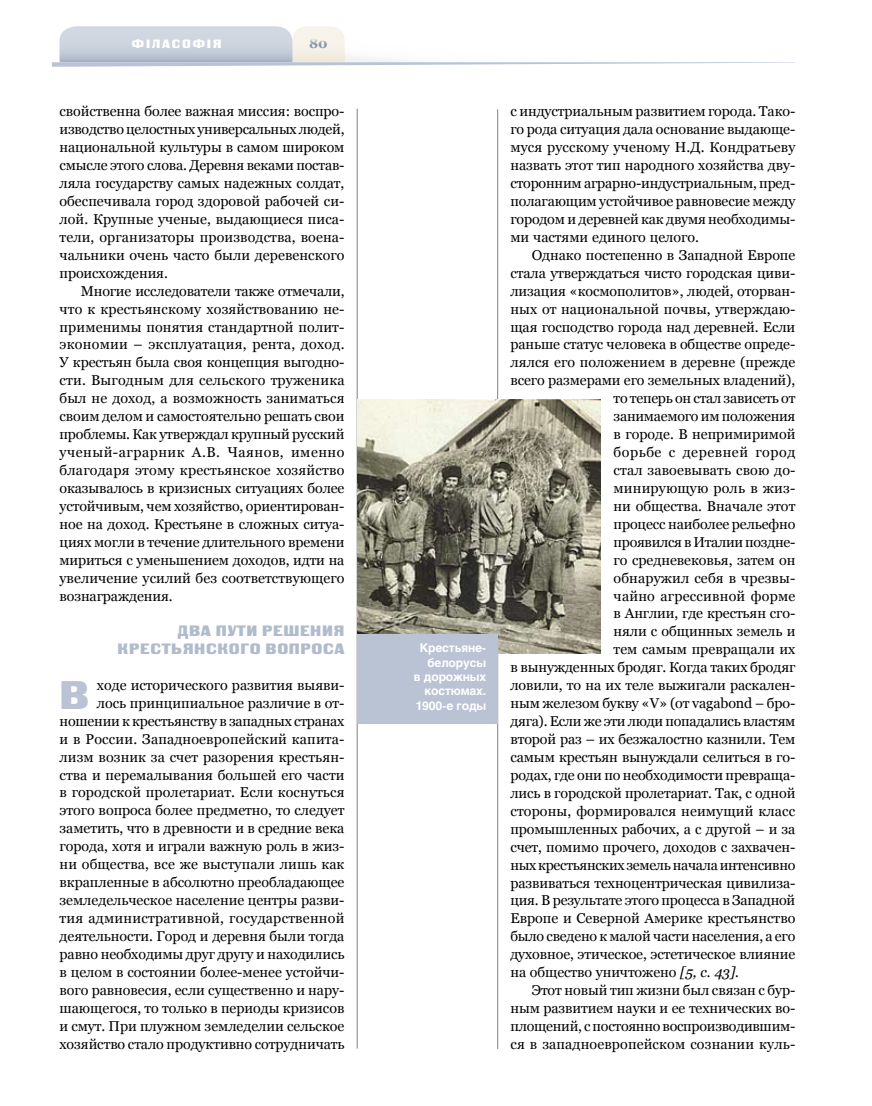
<style>
.page{position:relative;width:872px;height:1106px;background:#fff}
.page>*{position:absolute;margin:0;border:0;box-sizing:border-box;transform-origin:0 0}
.t1{font:39.9px "Black Grotesk C";color:#b9c3d3}
.t2{font:15px/18px "Black Grotesk C";letter-spacing:.045em;color:#b0bbcc;text-align:right}
.t3{font:14.25px/18px "Georgia";letter-spacing:-.005em;color:#000;text-align:justify}
.t4{font:14.25px "Georgia";letter-spacing:.015em;color:#000}
.t5{font:14.25px "Georgia";letter-spacing:.04em;color:#000}
.t6{font:700 13.5px "Georgia";color:#8095af}
.t7{font:700 12px/14.4px "Helios";letter-spacing:-.01em;color:#fff;text-align:right}
.t8{font:12px "Black Grotesk C";letter-spacing:.15em;color:#fff}
.s1{font-style:italic}
</style>
<div class="page">
<hr style="left:357px;top:109px;width:1px;height:939px;background:#818084">
<hr style="left:497px;top:109px;width:1px;height:939px;background:#818084">
<svg style="left:52px;top:26px;width:743px;height:41px"></svg>
<img style="left:357px;top:399px;width:244px;height:255px">
<div style="left:357px;top:634px;width:140px;height:89px;background:#b9c3d3"></div>
<p class="t8" style="left:132px;top:36px;width:91px">філасофія</p>
<p class="t6" style="left:309px;top:35px;width:20px">80</p>
<p class="t3" style="left:60px;top:102px;width:286px">свойственна более важная миссия: воспро&shy;изводство целостных универсальных людей, национальной культуры в самом широком смысле этого слова. Деревня веками постав&shy;ляла государству самых надежных солдат, обеспечивала город здоровой рабочей си&shy;лой. Крупные ученые, выдающиеся писа&shy;тели, организаторы производства, воена&shy;чальники очень часто были деревенского происхождения.</p>
<p class="t3" style="left:60px;top:282px;width:286px;text-indent:21px">Многие исследователи также отмечали, что к крестьянскому хозяйствованию не&shy;применимы понятия стандартной полит&shy;экономии – эксплуатация, рента, доход.<br>У крестьян была своя концепция выгодно&shy;сти. Выгодным для сельского труженика был не доход, а возможность заниматься своим делом и самостоятельно решать свои проблемы. Как утверждал крупный русский ученый-аграрник А.В. Чаянов, именно благодаря этому крестьянское хозяйство оказывалось в кризисных ситуациях более устойчивым, чем хозяйство, ориентирован&shy;ное на доход. Крестьяне в сложных ситуа&shy;циях могли в течение длительного времени мириться с уменьшением доходов, идти на увеличение усилий без соответствующего вознаграждения.</p>
<p class="t2" style="left:118px;top:621px;width:228px">Два пути решения крестьянского вопроса</p>
<h1 class="t1" style="left:60px;top:671px;width:28px">В</h1>
<p class="t3" style="left:60px;top:676px;width:286px;text-align:right">ходе исторического развития выяви-<br>лось принципиальное различие в от&shy;ношении к крестьянству в западных странах и в России. Западноевропейский капита&shy;лизм возник за счет разорения крестьян&shy;ства и перемалывания большей его части в городской пролетариат. Если коснуться этого вопроса более предметно, то следует заметить, что в древности и в средние века города, хотя и играли важную роль в жиз&shy;ни общества, все же выступали лишь как вкрапленные в абсолютно преобладающее земледельческое население центры разви&shy;тия административной, государственной деятельности. Город и деревня были тогда равно необходимы друг другу и находились в целом в состоянии более-менее устойчи&shy;вого равновесия, если существенно и нару&shy;шающегося, то только в периоды кризисов и смут. При плужном земледелии сельское хозяйство стало продуктивно сотрудничать</p>
<p class="t7" style="left:414px;top:640px;width:74px">Крестьяне&shy;белорусы<br>в дорожных костюмах.<br>1900-е годы</p>
<p class="t3" style="left:510px;top:102px;width:286px">с индустриальным развитием города. Тако&shy;го рода ситуация дала основание выдающе&shy;муся русскому ученому Н.Д. Кондратьеву назвать этот тип народного хозяйства дву&shy;сторонним аграрно-индустриальным, пред&shy;полагающим устойчивое равновесие между городом и деревней как двумя необходимы&shy;ми частями единого целого.</p>
<p class="t3" style="left:531px;top:246px;width:265px">Однако постепенно в Западной Европе</p>
<p class="t3" style="left:510px;top:264px;width:286px">стала утверждаться чисто городская циви-</p>
<p class="t3" style="left:510px;top:282px;width:286px">лизация «космополитов», людей, оторван-</p>
<p class="t3" style="left:510px;top:300px;width:286px">ных от национальной почвы, утверждаю-</p>
<p class="t3" style="left:510px;top:317px;width:286px">щая господство города над деревней. Если</p>
<p class="t3" style="left:510px;top:335px;width:286px">раньше статус человека в обществе опреде-</p>
<p class="t3" style="left:510px;top:353px;width:286px">лялся его положением в деревне (прежде</p>
<p class="t3" style="left:510px;top:371px;width:286px">всего размерами его земельных владений),</p>
<p class="t3" style="left:613px;top:389px;width:183px">то теперь он стал зависеть от</p>
<p class="t3" style="left:613px;top:407px;width:183px">занимаемого им положения</p>
<p class="t3" style="left:613px;top:425px;width:183px">в городе. В непримиримой</p>
<p class="t5" style="left:613px;top:444px;width:183px">борьбе с деревней город</p>
<p class="t3" style="left:613px;top:461px;width:183px">стал завоевывать свою до-</p>
<p class="t3" style="left:613px;top:479px;width:183px">минирующую роль в жиз-</p>
<p class="t3" style="left:613px;top:497px;width:183px">ни общества. Вначале этот</p>
<p class="t3" style="left:613px;top:515px;width:183px">процесс наиболее рельефно</p>
<p class="t3" style="left:613px;top:533px;width:183px">проявился в Италии поздне-</p>
<p class="t3" style="left:613px;top:550px;width:183px">го средневековья, затем он</p>
<p class="t3" style="left:613px;top:568px;width:183px">обнаружил себя в чрезвы-</p>
<p class="t4" style="left:613px;top:587px;width:183px">чайно агрессивной форме</p>
<p class="t3" style="left:613px;top:604px;width:183px">в Англии, где крестьян сго-</p>
<p class="t3" style="left:613px;top:622px;width:183px">няли с общинных земель и</p>
<p class="t3" style="left:613px;top:640px;width:183px">тем самым превращали их</p>
<p class="t3" style="left:510px;top:658px;width:286px">в вынужденных бродяг. Когда таких бродяг</p>
<p class="t3" style="left:510px;top:676px;width:286px">ловили, то на их теле выжигали раскален-</p>
<p class="t3" style="left:510px;top:694px;width:286px">ным железом букву «V» (от vagabond – бро-</p>
<p class="t3" style="left:510px;top:712px;width:286px">дяга). Если же эти люди попадались властям</p>
<p class="t3" style="left:510px;top:730px;width:286px">второй раз – их безжалостно казнили. Тем</p>
<p class="t3" style="left:510px;top:748px;width:286px">самым крестьян вынуждали селиться в го-</p>
<p class="t3" style="left:510px;top:766px;width:286px">родах, где они по необходимости превраща-</p>
<p class="t3" style="left:510px;top:784px;width:286px">лись в городской пролетариат. Так, с одной</p>
<p class="t3" style="left:510px;top:801px;width:286px">стороны, формировался неимущий класс</p>
<p class="t3" style="left:510px;top:819px;width:286px">промышленных рабочих, а с другой – и за</p>
<p class="t3" style="left:510px;top:837px;width:286px">счет, помимо прочего, доходов с захвачен-</p>
<p class="t3" style="left:510px;top:855px;width:286px">ных крестьянских земель начала интенсивно</p>
<p class="t3" style="left:510px;top:873px;width:286px">развиваться техноцентрическая цивилиза-</p>
<p class="t3" style="left:510px;top:891px;width:286px">ция. В результате этого процесса в Западной</p>
<p class="t3" style="left:510px;top:909px;width:286px">Европе и Северной Америке крестьянство</p>
<p class="t3" style="left:510px;top:927px;width:286px">было сведено к малой части населения, а его</p>
<p class="t3" style="left:510px;top:945px;width:286px">духовное, этическое, эстетическое влияние</p>
<p class="t3" style="left:510px;top:963px;width:230px">на общество уничтожено <span class="s1">[5, с. 43].</span></p>
<p class="t3" style="left:531px;top:981px;width:265px">Этот новый тип жизни был связан с бур-</p>
<p class="t3" style="left:510px;top:999px;width:286px">ным развитием науки и ее технических во-</p>
<p class="t3" style="left:510px;top:1017px;width:286px">площений, с постоянно воспроизводившим-</p>
<p class="t3" style="left:510px;top:1034px;width:286px">ся в западноевропейском сознании куль-</p>
</div>
